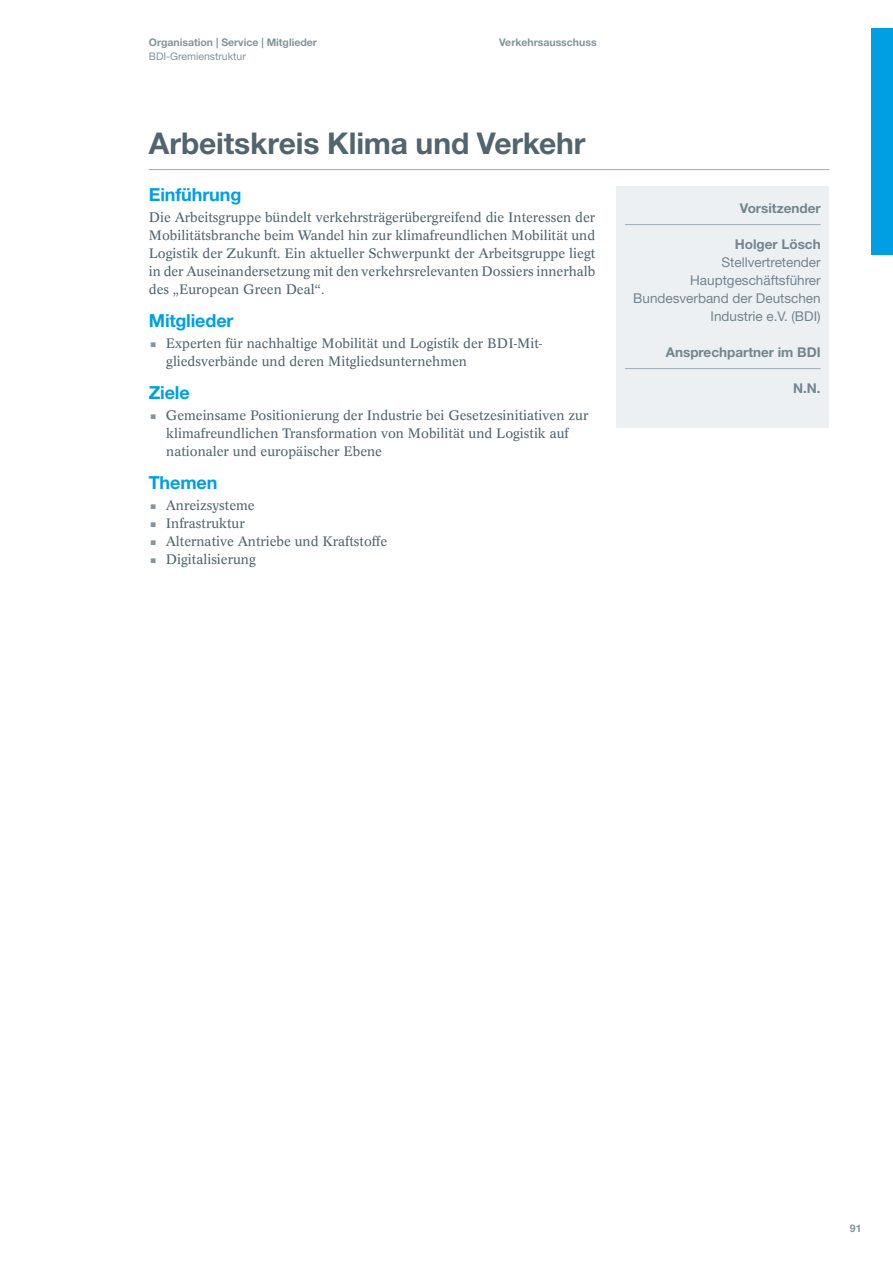
<style>
.page{position:relative;width:893px;height:1263px;background:#fff}
.page>*{position:absolute;margin:0;border:0;box-sizing:border-box;transform-origin:0 0}
._01_H_22pt_Grau{font:700 30px "Helvetica Neue LT Std";letter-spacing:-.005em;color:#52646d}
.t1{font:700 30px "Helvetica Neue LT Std";color:#83949d}
._02_H1_12{font:700 18px "Helvetica Neue LT Std";letter-spacing:-.01em;color:#009fe3}
._01_Text{font:13.5px/18px "Concorde BE";color:#52646d}
._12__Position_Block{font:13.5px/18px "Helvetica Neue LT Std";color:#73858e;text-align:right}
._12__Position_Block-2{font:700 13.5px "Helvetica Neue LT Std";color:#73858e}
.t2{font:700 10.5px "Helvetica Neue LT Std";color:#83949d}
.t3{font:10.5px "Helvetica Neue LT Std";color:#83949d}
.s1{font-weight:700}
</style>
<div class="page">
<hr style="left:149px;top:169px;width:680px;height:1px;background:#a5b3bb">
<div style="left:617px;top:186px;width:212px;height:242px;background:#edf0f2"></div>
<hr style="left:625px;top:224px;width:196px;height:1px;background:#a5b3bb">
<hr style="left:625px;top:368px;width:196px;height:1px;background:#a5b3bb">
<div style="left:872px;top:28px;width:21px;height:227px;background:#009fe3"></div>
<p class="t2" style="left:149px;top:36px;width:170px">Organisation | Service | Mitglieder</p>
<p class="t2" style="left:499px;top:36px;width:99px">Verkehrsausschuss</p>
<p class="t3" style="left:149px;top:50px;width:99px">BDI-Gremienstruktur</p>
<p class="_01_H_22pt_Grau" style="left:149px;top:125px;width:438px">Arbeitskreis Klima und Verkehr</p>
<p class="_02_H1_12" style="left:149px;top:183px;width:94px">Einführung</p>
<p class="_01_Text" style="left:149px;top:208px;width:448px;text-align:justify">Die Arbeitsgruppe bündelt verkehrsträgerübergreifend die Interessen der Mobilitätsbranche beim Wandel hin zur klimafreundlichen Mobilität und Logistik der Zukunft. Ein aktueller Schwerpunkt der Arbeitsgruppe liegt in der Auseinandersetzung mit den verkehrsrelevanten Dossiers innerhalb des „European Green Deal“.</p>
<p class="_02_H1_12" style="left:149px;top:309px;width:86px">Mitglieder</p>
<p class="t1" style="left:149px;top:317px;width:10px">.</p>
<p class="_01_Text" style="left:166px;top:334px;width:378px">Experten für nachhaltige Mobilität und Logistik der BDI-Mit&shy;gliedsverbände und deren Mitgliedsunternehmen</p>
<p class="_02_H1_12" style="left:149px;top:381px;width:42px">Ziele</p>
<p class="t1" style="left:149px;top:389px;width:10px">.</p>
<p class="_01_Text" style="left:166px;top:406px;width:424px">Gemeinsame Positionierung der Industrie bei Gesetzesinitiativen zur klimafreundlichen Transformation von Mobilität und Logistik auf nationaler und europäischer Ebene</p>
<p class="_02_H1_12" style="left:149px;top:471px;width:70px">Themen</p>
<p class="t1" style="left:149px;top:479px;width:10px">.</p>
<p class="_01_Text" style="left:166px;top:496px;width:90px">Anreizsysteme</p>
<p class="t1" style="left:149px;top:497px;width:10px">.</p>
<p class="_01_Text" style="left:166px;top:514px;width:81px">Infrastruktur</p>
<p class="t1" style="left:149px;top:515px;width:10px">.</p>
<p class="_01_Text" style="left:166px;top:532px;width:223px">Alternative Antriebe und Kraftstoffe</p>
<p class="t1" style="left:149px;top:533px;width:10px">.</p>
<p class="_01_Text" style="left:166px;top:550px;width:91px">Digitalisierung</p>
<p class="_12__Position_Block-2" style="left:740px;top:199px;width:82px">Vorsitzender</p>
<p class="_12__Position_Block" style="left:633px;top:235px;width:189px"><span class="s1">Holger Lösch<br></span>Stellvertretender<br>Hauptgeschäftsführer<br>Bundesverband der Deutschen<br>Industrie e.V. (BDI)</p>
<p class="_12__Position_Block-2" style="left:666px;top:343px;width:156px">Ansprechpartner im BDI</p>
<p class="_12__Position_Block-2" style="left:793px;top:379px;width:29px">N.N.</p>
<p class="t2" style="left:850px;top:1222px;width:13px">91</p>
</div>
